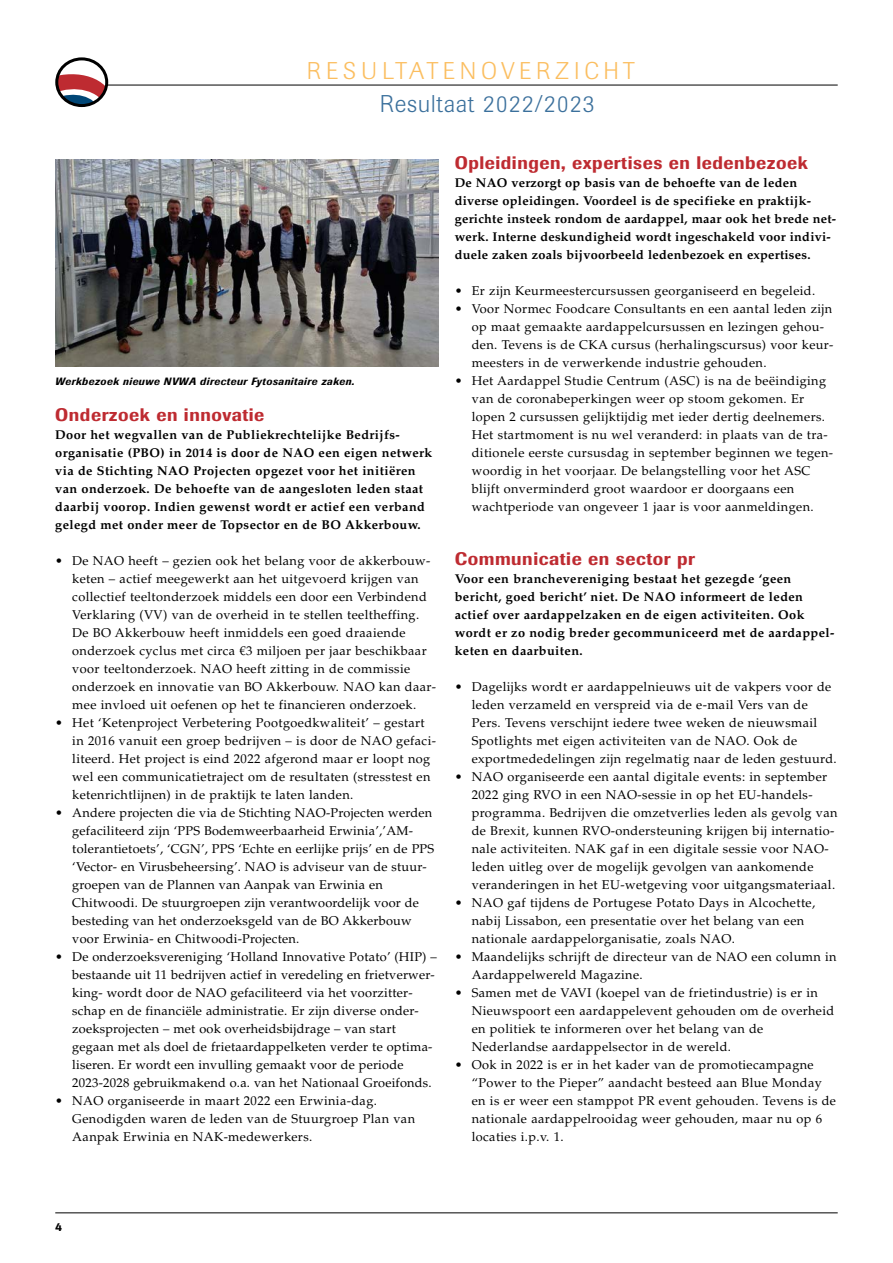
<style>
.page{position:relative;width:893px;height:1263px;background:#fff}
.page>*{position:absolute;margin:0;border:0;box-sizing:border-box;transform-origin:0 0}
.t1{font:300 24px "Imago";letter-spacing:.195em;color:#fbbe60}
.t2{font:300 24px "Imago";letter-spacing:.04em;color:#3b709c}
.t3{font:500 18px "Imago";letter-spacing:.03em;color:#be2b31}
.t4{font:12.75px/18px "Palatino LT Std";letter-spacing:.03em;color:#000}
.t5{font:700 12.75px/18px "Palatino LT Std";letter-spacing:.03em;color:#000}
.t6{font:500 12px "Imago";color:#000}
.t7{font:italic 500 10.5px "Imago";letter-spacing:.04em;color:#000}
</style>
<div class="page">
<hr style="left:60px;top:85px;width:778px;height:1px;background:#000">
<svg style="left:57px;top:59px;width:50px;height:47px"></svg>
<svg style="left:58px;top:68px;width:49px;height:38px"></svg>
<div style="left:55px;top:57px;width:53px;height:50px;border:3px solid #000;border-radius:50%"></div>
<hr style="left:55px;top:1212px;width:783px;height:1px;background:#000">
<img style="left:55px;top:160px;width:383px;height:207px">
<h1 class="t1" style="left:307px;top:57px;width:329px">RESULTATENOVERZICHT</h1>
<h1 class="t2" style="left:380px;top:90px;width:216px">Resultaat 2022/2023</h1>
<p class="t7" style="left:55px;top:375px;width:301px">Werkbezoek nieuwe NVWA directeur Fytosanitaire zaken.</p>
<h2 class="t3" style="left:55px;top:403px;width:211px">Onderzoek en innovatie</h2>
<p class="t5" style="left:55px;top:425px;width:378px">Door het wegvallen van de Publiekrechtelijke Bedrijfs&shy;organisatie (PBO) in 2014 is door de NAO een eigen netwerk via de Stichting NAO Projecten opgezet voor het initiëren van onderzoek. De behoefte van de aangesloten leden staat daarbij voorop. Indien gewenst wordt er actief een verband gelegd met onder meer de Topsector en de BO Akkerbouw.</p>
<p class="t4" style="left:72px;top:551px;width:365px;text-indent:-17px">• De NAO heeft – gezien ook het belang voor de akkerbouw&shy;keten – actief meegewerkt aan het uitgevoerd krijgen van collectief teeltonderzoek middels een door een Verbindend Verklaring (VV) van de overheid in te stellen teeltheffing.<br>De BO Akkerbouw heeft inmiddels een goed draaiende onderzoek cyclus met circa €3 miljoen per jaar beschikbaar voor teeltonderzoek. NAO heeft zitting in de commissie onderzoek en innovatie van BO Akkerbouw. NAO kan daar&shy;mee invloed uit oefenen op het te financieren onderzoek.</p>
<p class="t4" style="left:72px;top:713px;width:365px;text-indent:-17px">• Het ‘Ketenproject Verbetering Pootgoedkwaliteit’ – gestart in 2016 vanuit een groep bedrijven – is door de NAO gefaci&shy;liteerd. Het project is eind 2022 afgerond maar er loopt nog wel een communicatietraject om de resultaten (stresstest en ketenrichtlijnen) in de praktijk te laten landen.</p>
<p class="t4" style="left:72px;top:803px;width:363px;text-indent:-17px">• Andere projecten die via de Stichting NAO-Projecten werden gefaciliteerd zijn ‘PPS Bodemweerbaarheid Erwinia’,’AM&shy;tolerantietoets’, ‘CGN’, PPS ‘Echte en eerlijke prijs’ en de PPS ‘Vector- en Virusbeheersing’. NAO is adviseur van de stuur&shy;groepen van de Plannen van Aanpak van Erwinia en Chitwoodi. De stuurgroepen zijn verantwoordelijk voor de besteding van het onderzoeksgeld van de BO Akkerbouw voor Erwinia- en Chitwoodi-Projecten.</p>
<p class="t4" style="left:72px;top:948px;width:366px;text-indent:-17px">• De onderzoeksvereniging ‘Holland Innovative Potato’ (HIP) – bestaande uit 11 bedrijven actief in veredeling en frietverwer&shy;king- wordt door de NAO gefaciliteerd via het voorzitter&shy;schap en de financiële administratie. Er zijn diverse onder&shy;zoeksprojecten – met ook overheidsbijdrage – van start gegaan met als doel de frietaardappelketen verder te optima&shy;liseren. Er wordt een invulling gemaakt voor de periode 2023-2028 gebruikmakend o.a. van het Nationaal Groeifonds.</p>
<p class="t4" style="left:72px;top:1092px;width:344px;text-indent:-17px">• NAO organiseerde in maart 2022 een Erwinia-dag.<br>Genodigden waren de leden van de Stuurgroep Plan van<br>Aanpak Erwinia en NAK-medewerkers.</p>
<h2 class="t3" style="left:455px;top:151px;width:355px">Opleidingen, expertises en ledenbezoek</h2>
<p class="t5" style="left:455px;top:173px;width:383px">De NAO verzorgt op basis van de behoefte van de leden diverse opleidingen. Voordeel is de specifieke en praktijk&shy;gerichte insteek rondom de aardappel, maar ook het brede net&shy;werk. Interne deskundigheid wordt ingeschakeld voor indivi&shy;duele zaken zoals bijvoorbeeld ledenbezoek en expertises.</p>
<p class="t4" style="left:455px;top:281px;width:362px">• Er zijn Keurmeestercursussen georganiseerd en begeleid.</p>
<p class="t4" style="left:472px;top:299px;width:363px;text-indent:-17px">• Voor Normec Foodcare Consultants en een aantal leden zijn op maat gemaakte aardappelcursussen en lezingen gehou&shy;den. Tevens is de CKA cursus (herhalingscursus) voor keur&shy;meesters in de verwerkende industrie gehouden.</p>
<p class="t4" style="left:472px;top:371px;width:363px;text-indent:-17px">• Het Aardappel Studie Centrum (ASC) is na de beëindiging van de coronabeperkingen weer op stoom gekomen. Er lopen 2 cursussen gelijktijdig met ieder dertig deelnemers.<br>Het startmoment is nu wel veranderd: in plaats van de tra&shy;ditionele eerste cursusdag in september beginnen we tegen&shy;woordig in het voorjaar. De belangstelling voor het ASC blijft onverminderd groot waardoor er doorgaans een wachtperiode van ongeveer 1 jaar is voor aanmeldingen.</p>
<h2 class="t3" style="left:455px;top:547px;width:242px">Communicatie en sector pr</h2>
<p class="t5" style="left:455px;top:569px;width:381px">Voor een branchevereniging bestaat het gezegde ‘geen bericht, goed bericht’ niet. De NAO informeert de leden actief over aardappelzaken en de eigen activiteiten. Ook wordt er zo nodig breder gecommuniceerd met de aardappel&shy;keten en daarbuiten.</p>
<p class="t4" style="left:472px;top:677px;width:367px;text-indent:-17px">• Dagelijks wordt er aardappelnieuws uit de vakpers voor de leden verzameld en verspreid via de e-mail Vers van de Pers. Tevens verschijnt iedere twee weken de nieuwsmail Spotlights met eigen activiteiten van de NAO. Ook de exportmededelingen zijn regelmatig naar de leden gestuurd.</p>
<p class="t4" style="left:472px;top:767px;width:367px;text-indent:-17px">• NAO organiseerde een aantal digitale events: in september 2022 ging RVO in een NAO-sessie in op het EU-handels&shy;programma. Bedrijven die omzetverlies leden als gevolg van de Brexit, kunnen RVO-ondersteuning krijgen bij internatio&shy;nale activiteiten. NAK gaf in een digitale sessie voor NAO&shy;leden uitleg over de mogelijk gevolgen van aankomende veranderingen in het EU-wetgeving voor uitgangsmateriaal.</p>
<p class="t4" style="left:472px;top:893px;width:345px;text-indent:-17px">• NAO gaf tijdens de Portugese Potato Days in Alcochette, nabij Lissabon, een presentatie over het belang van een nationale aardappelorganisatie, zoals NAO.</p>
<p class="t4" style="left:472px;top:947px;width:366px;text-indent:-17px">• Maandelijks schrijft de directeur van de NAO een column in<br>Aardappelwereld Magazine.</p>
<p class="t4" style="left:472px;top:983px;width:364px;text-indent:-17px">• Samen met de VAVI (koepel van de frietindustrie) is er in Nieuwspoort een aardappelevent gehouden om de overheid en politiek te informeren over het belang van de Nederlandse aardappelsector in de wereld.</p>
<p class="t4" style="left:472px;top:1055px;width:366px;text-indent:-17px">• Ook in 2022 is er in het kader van de promotiecampagne “Power to the Pieper” aandacht besteed aan Blue Monday en is er weer een stamppot PR event gehouden. Tevens is de nationale aardappelrooidag weer gehouden, maar nu op 6 locaties i.p.v. 1.</p>
<p class="t6" style="left:55px;top:1219px;width:8px">4</p>
</div>
